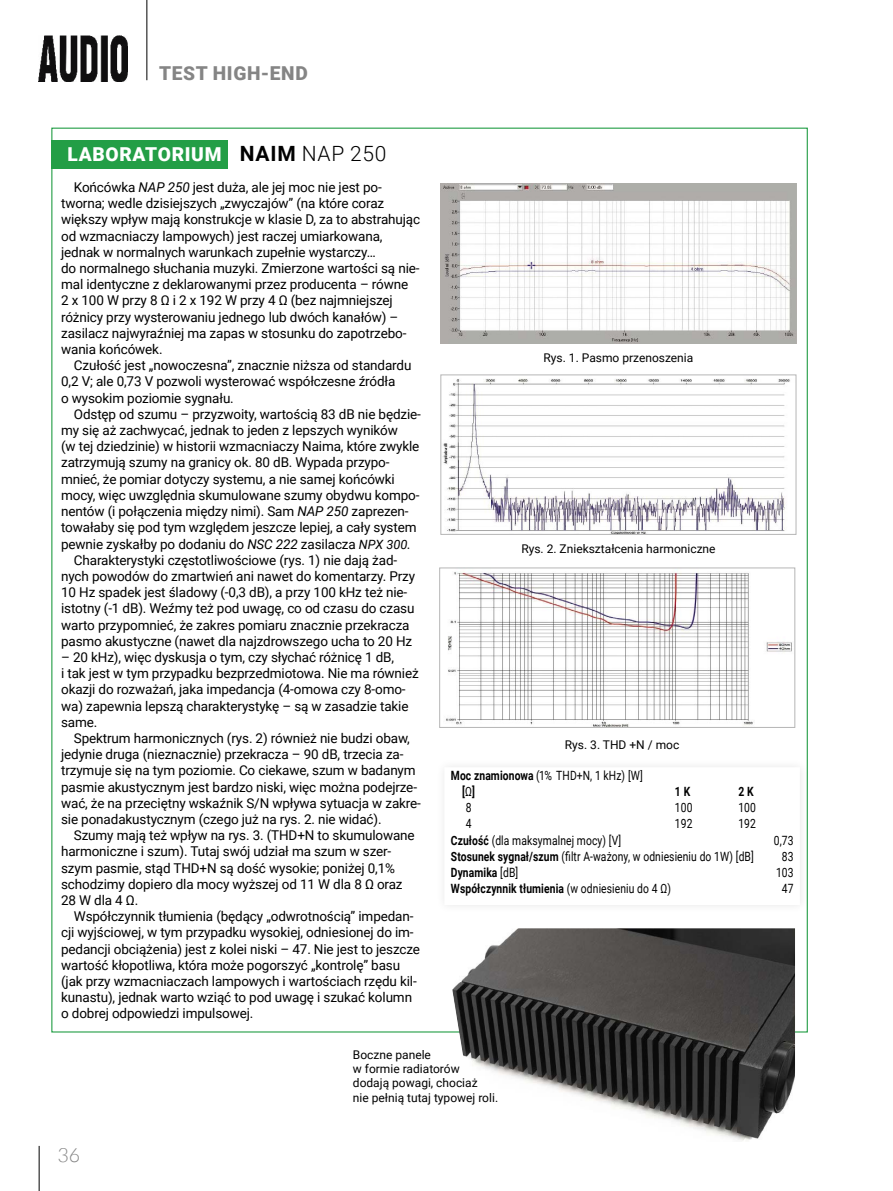
<style>
.page{position:relative;width:893px;height:1191px;background:#fff}
.page>*{position:absolute;margin:0;border:0;box-sizing:border-box;transform-origin:0 0}
.t1{font:300 19.5px "Lato";color:#858585}
.t2{font:900 19.2px "Roboto";letter-spacing:.035em;color:#fff}
.t3{font:900 19.2px "Roboto";letter-spacing:.035em;color:#858585}
.t4{font:13.5px/16.2px "Roboto";letter-spacing:-.01em;color:#000}
.t5{font:12.75px/16.2px "Roboto";letter-spacing:.01em;color:#000;scale:.81 1}
.t6{font:700 12.75px "Roboto";letter-spacing:.01em;color:#000;scale:.81 1}
.t7{font:12px/14.4px "Roboto";color:#000}
.s1{font-weight:700;font-size:21px;color:#000}
.s2{font-weight:300;font-size:21px;color:#000}
.s3{font-style:italic}
.s4{font-style:italic;font-size:12.75px}
.s5{font-weight:700}
.s6{font-weight:400}
</style>
<div class="page">
<hr style="left:39px;top:1145px;width:1px;height:46px;background:#000">
<hr style="left:147px;top:0;width:1px;height:80px;background:#000">
<img style="left:39px;top:35px;width:89px;height:46px">
<div style="left:51px;top:140px;width:177px;height:29px;background:#239e46"></div>
<div style="left:435px;top:758px;width:374px;height:156px;background:#fbfbfb"></div>
<div style="left:446px;top:768px;width:352px;height:135px;background:#fff"></div>
<img style="left:446px;top:572px;width:346px;height:153px">
<div style="left:439px;top:568px;width:356px;height:159px;border:1px solid #b6b6b6"></div>
<img style="left:443px;top:379px;width:347px;height:153px">
<div style="left:441px;top:375px;width:355px;height:159px;border:1px solid #b6b6b6"></div>
<img style="left:441px;top:184px;width:355px;height:160px">
<img style="left:446px;top:928px;width:349px;height:213px">
<h2 class="t3" style="left:159px;top:60px;width:150px">TEST HIGH-END</h2>
<h2 class="t2" style="left:68px;top:141px;width:320px">LABORATORIUM <span class="s1">NAIM</span> <span class="s2">NAP 250</span></h2>
<p class="t4" style="left:61px;top:178px;width:361px;text-indent:13px">Końcówka <span class="s3">NAP 250</span> jest duża, ale jej moc nie jest po&shy;tworna; wedle dzisiejszych „zwyczajów” (na które coraz większy wpływ mają konstrukcje w klasie D, za to abstrahując od wzmacniaczy lampowych) jest raczej umiarkowana, jednak w normalnych warunkach zupełnie wystarczy…<br>do normalnego słuchania muzyki. Zmierzone wartości są nie&shy;mal identyczne z deklarowanymi przez producenta – równe<br>2 x 100 W przy 8 Ω i 2 x 192 W przy 4 Ω (bez najmniejszej różnicy przy wysterowaniu jednego lub dwóch kanałów) – zasilacz najwyraźniej ma zapas w stosunku do zapotrzebo&shy;wania końcówek.</p>
<p class="t4" style="left:61px;top:357px;width:352px;text-indent:13px">Czułość jest „nowoczesna”, znacznie niższa od standardu<br>0,2 V; ale 0,73 V pozwoli wysterować współczesne źródła<br>o wysokim poziomie sygnału.</p>
<p class="t4" style="left:74px;top:405px;width:349px">Odstęp od szumu – przyzwoity, wartością 83 dB nie będzie-</p>
<p class="t4" style="left:61px;top:421px;width:338px">my się aż zachwycać, jednak to jeden z lepszych wyników</p>
<p class="t4" style="left:61px;top:438px;width:360px">(w tej dziedzinie) w historii wzmacniaczy Naima, które zwykle</p>
<p class="t4" style="left:61px;top:454px;width:330px">zatrzymują szumy na granicy ok. 80 dB. Wypada przypo-</p>
<p class="t4" style="left:61px;top:470px;width:335px">mnieć, że pomiar dotyczy systemu, a nie samej końcówki</p>
<p class="t4" style="left:61px;top:486px;width:360px">mocy, więc uwzględnia skumulowane szumy obydwu kompo-</p>
<p class="t4" style="left:61px;top:502px;width:349px">nentów (i połączenia między nimi). Sam <span class="s3">NAP 250</span> zaprezen-</p>
<p class="t4" style="left:61px;top:519px;width:357px">towałaby się pod tym względem jeszcze lepiej, a cały system</p>
<p class="t4" style="left:61px;top:535px;width:351px">pewnie zyskałby po dodaniu do <span class="s3">NSC 222</span> zasilacza <span class="s4">NPX 300</span><span class="s3">.</span></p>
<p class="t4" style="left:74px;top:551px;width:325px">Charakterystyki częstotliwościowe (rys. 1) nie dają żad-</p>
<p class="t4" style="left:61px;top:567px;width:356px">nych powodów do zmartwień ani nawet do komentarzy. Przy</p>
<p class="t4" style="left:61px;top:583px;width:348px">10 Hz spadek jest śladowy (-0,3 dB), a przy 100 kHz też nie-</p>
<p class="t4" style="left:61px;top:600px;width:355px">istotny (-1 dB). Weźmy też pod uwagę, co od czasu do czasu</p>
<p class="t4" style="left:61px;top:616px;width:350px">warto przypomnieć, że zakres pomiaru znacznie przekracza</p>
<p class="t4" style="left:61px;top:632px;width:353px">pasmo akustyczne (nawet dla najzdrowszego ucha to 20 Hz</p>
<p class="t4" style="left:61px;top:648px;width:359px">– 20 kHz), więc dyskusja o tym, czy słychać różnicę 1 dB,<br>i tak jest w tym przypadku bezprzedmiotowa. Nie ma również okazji do rozważań, jaka impedancja (4-omowa czy 8-omo&shy;wa) zapewnia lepszą charakterystykę – są w zasadzie takie same.</p>
<p class="t4" style="left:61px;top:729px;width:361px;text-indent:13px">Spektrum harmonicznych (rys. 2) również nie budzi obaw, jedynie druga (nieznacznie) przekracza – 90 dB, trzecia za&shy;trzymuje się na tym poziomie. Co ciekawe, szum w badanym pasmie akustycznym jest bardzo niski, więc można podejrze&shy;wać, że na przeciętny wskaźnik S/N wpływa sytuacja w zakre&shy;sie ponadakustycznym (czego już na rys. 2. nie widać).</p>
<p class="t4" style="left:61px;top:826px;width:355px;text-indent:13px">Szumy mają też wpływ na rys. 3. (THD+N to skumulowane harmoniczne i szum). Tutaj swój udział ma szum w szer&shy;szym pasmie, stąd THD+N są dość wysokie; poniżej 0,1% schodzimy dopiero dla mocy wyższej od 11 W dla 8 Ω oraz 28 W dla 4 Ω.</p>
<p class="t4" style="left:61px;top:907px;width:360px;text-indent:13px">Współczynnik tłumienia (będący „odwrotnością” impedan&shy;cji wyjściowej, w tym przypadku wysokiej, odniesionej do im&shy;pedancji obciążenia) jest z kolei niski – 47. Nie jest to jeszcze wartość kłopotliwa, która może pogorszyć „kontrolę” basu (jak przy wzmacniaczach lampowych i wartościach rzędu kil&shy;kunastu), jednak warto wziąć to pod uwagę i szukać kolumn o dobrej odpowiedzi impulsowej.</p>
<p class="t7" style="left:544px;top:350px;width:151px">Rys. 1. Pasmo przenoszenia</p>
<p class="t7" style="left:521px;top:541px;width:196px">Rys. 2. Zniekształcenia harmoniczne</p>
<p class="t7" style="left:565px;top:737px;width:116px">Rys. 3. THD +N / moc</p>
<p class="t5" style="left:462px;top:766px;width:225px;text-indent:-11px"><span class="s5">Moc znamionowa</span> (1% THD+N, 1 kHz) [W] <span class="s5">[</span>Ω<span class="s5">]</span></p>
<p class="t6" style="left:675px;top:782px;width:20px">1 K</p>
<p class="t6" style="left:738px;top:782px;width:20px">2 K</p>
<p class="t5" style="left:466px;top:799px;width:9px">8</p>
<p class="t5" style="left:675px;top:799px;width:23px">100</p>
<p class="t5" style="left:738px;top:799px;width:23px">100</p>
<p class="t5" style="left:466px;top:815px;width:9px">4</p>
<p class="t5" style="left:675px;top:815px;width:23px">192</p>
<p class="t5" style="left:738px;top:815px;width:23px">192</p>
<p class="t5" style="left:451px;top:831px;width:212px"><span class="s5">Czu-łość</span> (dla maksymalnej mocy) [V]</p>
<p class="t5" style="left:774px;top:831px;width:26px">0,73</p>
<p class="t5" style="left:451px;top:847px;width:376px"><span class="s5">Sto-su-nek syg-nał/szum</span> (filtr A-ważony, w odniesieniu do 1W) [dB]</p>
<p class="t5" style="left:782px;top:847px;width:16px">83</p>
<p class="t6" style="left:451px;top:863px;width:85px">Dynamika <span class="s6">[dB]</span></p>
<p class="t5" style="left:776px;top:864px;width:23px">103</p>
<p class="t6" style="left:451px;top:880px;width:273px">Współ-czynnik tłu-mie-nia <span class="s6">(w odniesieniu do 4 Ω)</span></p>
<p class="t5" style="left:782px;top:880px;width:16px">47</p>
<h1 class="t1" style="left:57px;top:1144px;width:24px">36</h1>
<p class="t7" style="left:353px;top:1046px;width:147px">Boczne panele<br>w formie radiatorów dodają powagi, chociaż<br>nie pełnią tutaj typowej roli.</p>
</div>
